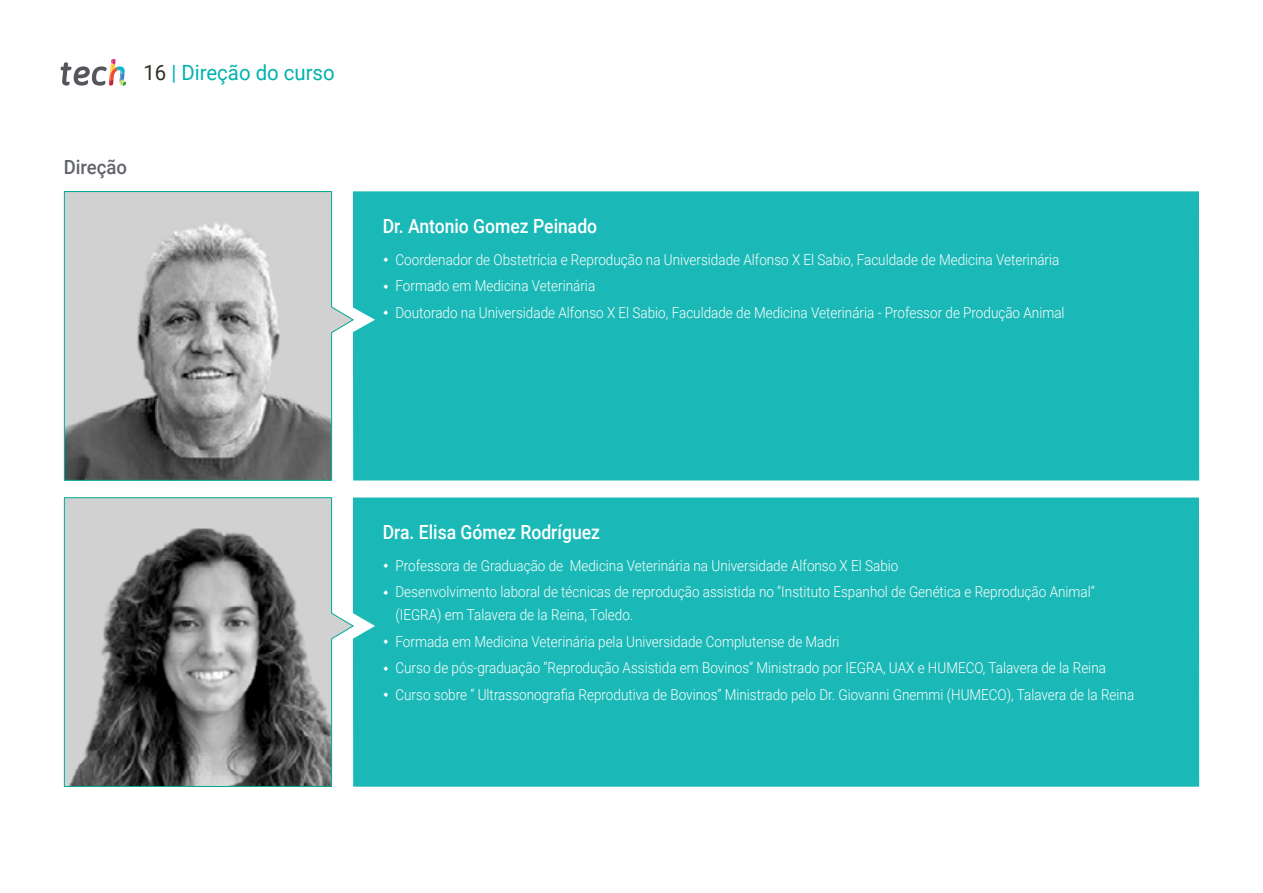
<style>
.page{position:relative;width:1263px;height:893px;background:#fff}
.page>*{position:absolute;margin:0;border:0;box-sizing:border-box;transform-origin:0 0}
.t1{font:21px "Roboto";color:#00b2af}
.t2{font:500 19.5px "Roboto";color:#fff;scale:.9 1}
.t3{font:500 19.5px "Roboto";color:#61646a;scale:.95 1}
.t4{font:300 15px/26.7px "Roboto";color:#fff;scale:.9 1}
.s1{color:#312e20}
</style>
<div class="page">
<svg style="left:61px;top:59px;width:65px;height:27px"></svg>
<div style="left:354px;top:497px;width:845px;height:290px;background:#1ab9b7"></div>
<svg style="left:64px;top:497px;width:290px;height:290px;background:#8b8e8d"></svg>
<div style="left:354px;top:191px;width:845px;height:289px;background:#1ab9b7"></div>
<svg style="left:64px;top:191px;width:290px;height:290px;background:#acafaf"></svg>
<svg style="left:384px;top:257px;width:4px;height:5px"></svg>
<svg style="left:384px;top:284px;width:4px;height:5px"></svg>
<svg style="left:384px;top:310px;width:4px;height:5px"></svg>
<svg style="left:384px;top:563px;width:4px;height:5px"></svg>
<svg style="left:384px;top:590px;width:4px;height:5px"></svg>
<svg style="left:384px;top:639px;width:4px;height:5px"></svg>
<svg style="left:384px;top:666px;width:4px;height:5px"></svg>
<svg style="left:384px;top:692px;width:4px;height:5px"></svg>
<h1 class="t1" style="left:144px;top:57px;width:193px"><span class="s1">16</span> | Direção do curso</h1>
<h2 class="t3" style="left:64px;top:154px;width:68px">Direção</h2>
<h2 class="t2" style="left:383px;top:212px;width:240px">Dr. Antonio Gomez Peinado</h2>
<p class="t4" style="left:395px;top:245px;width:745px">Coordenador de Obstetrícia e Reprodução na Universidade Alfonso X El Sabio, Faculdade de Medicina Veterinária<br>Formado em Medicina Veterinária<br>Doutorado na Universidade Alfonso X El Sabio, Faculdade de Medicina Veterinária - Professor de Produção Animal</p>
<h2 class="t2" style="left:383px;top:518px;width:243px">Dra. Elisa Gómez Rodríguez</h2>
<p class="t4" style="left:395px;top:551px;width:778px">Professora de Graduação de Medicina Veterinária na Universidade Alfonso X El Sabio<br>Desenvolvimento laboral de técnicas de reprodução assistida no “Instituto Espanhol de Genética e Reprodução Animal”</p>
<p class="t4" style="left:395px;top:601px;width:822px">(IEGRA) em Talavera de la Reina, Toledo.<br>Formada em Medicina Veterinária pela Universidade Complutense de Madri<br>Curso de pós-graduação “Reprodução Assistida em Bovinos” Ministrado por IEGRA, UAX e HUMECO, Talavera de la Reina Curso sobre “ Ultrassonografia Reprodutiva de Bovinos” Ministrado pelo Dr. Giovanni Gnemmi (HUMECO), Talavera de la Reina</p>
</div>
